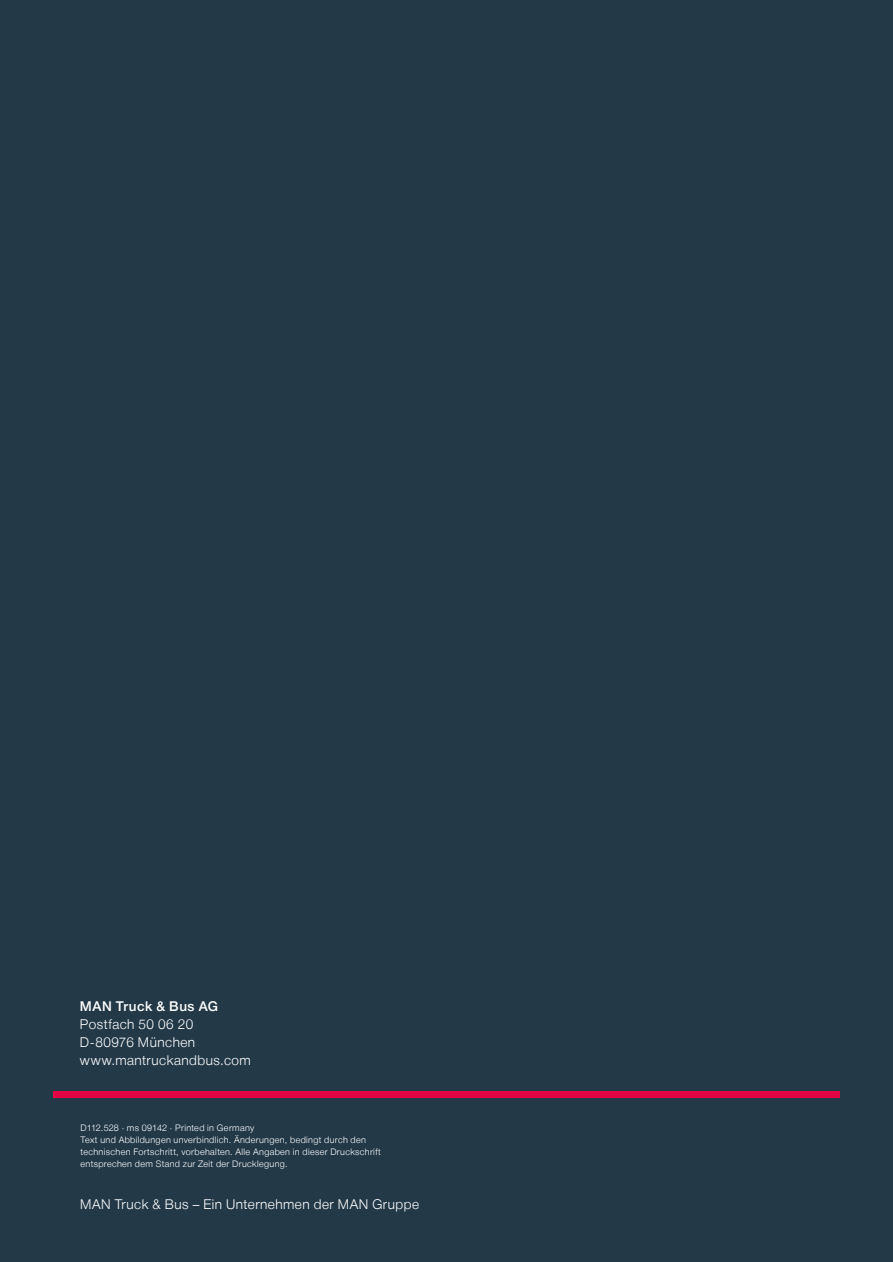
<style>
.page{position:relative;width:893px;height:1262px;background:#fff}
.page>*{position:absolute;margin:0;border:0;box-sizing:border-box;transform-origin:0 0}
.t1{font:300 13.5px/18px "Man Global";letter-spacing:.035em;color:#fff}
.t2{font:500 13.5px "Man Global";letter-spacing:.04em;color:#fff}
.t3{font:300 9px/12px "Man Global";letter-spacing:.04em;color:#fff}
</style>
<div class="page">
<div style="left:0;top:0;width:893px;height:1261px;background:#233948"></div>
<div style="left:53px;top:1091px;width:787px;height:6px;background:#e40045"></div>
<h1 class="t2" style="left:80px;top:997px;width:140px">MAN Truck &amp; Bus AG</h1>
<h1 class="t1" style="left:80px;top:1014px;width:172px">Postfach 50 06 20<br>D-80976 München www.mantruckandbus.com</h1>
<p class="t3" style="left:81px;top:1122px;width:302px">D112.528 · ms 09142 · Printed in Germany<br>Text und Abbildungen unverbindlich. Änderungen, bedingt durch den technischen Fortschritt, vorbehalten. Alle Angaben in dieser Druckschrift entsprechen dem Stand zur Zeit der Drucklegung.</p>
<h1 class="t1" style="left:80px;top:1195px;width:340px">MAN Truck &amp; Bus – Ein Unternehmen der MAN Gruppe</h1>
</div>
